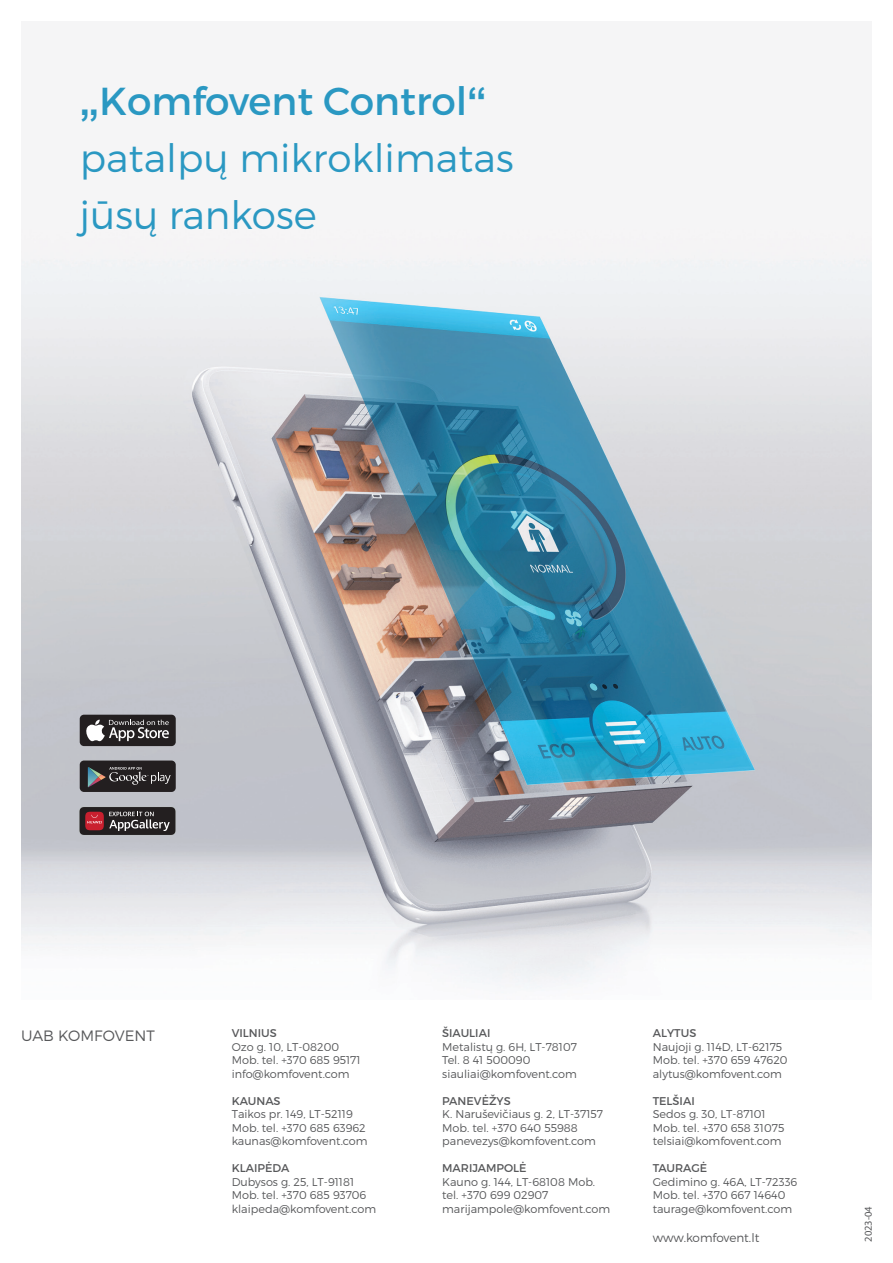
<style>
.page{position:relative;width:893px;height:1263px;background:#fff}
.page>*{position:absolute;margin:0;border:0;box-sizing:border-box;transform-origin:0 0}
.t1{font:300 39px/57px "Montserrat";color:#2a98c2}
.t2{font:300 15px "Montserrat";color:#57585a}
.t3{font:300 12px "Montserrat";color:#57585a}
.t4{font:300 11.25px/13.5px "Montserrat";color:#57585a}
.t5{font:11.25px "Montserrat";color:#57585a}
.t6{font:10.5px "Myriad Pro";color:#57585a}
.s1{font-family:"Arial";font-weight:700}
.s2{font-weight:400}
</style>
<div class="page">
<img style="left:21px;top:228px;width:851px;height:761px">
<div style="left:80px;top:760px;width:96px;height:32px;background:#231f20;border-radius:4px"></div>
<svg style="left:88px;top:767px;width:83px;height:20px"></svg>
<div style="left:80px;top:715px;width:96px;height:31px;background:#231f20;border-radius:4px"></div>
<svg style="left:86px;top:720px;width:83px;height:21px"></svg>
<svg style="left:79px;top:806px;width:97px;height:29px"></svg>
<h1 class="t1" style="left:80px;top:72px;width:435px"><span class="s1">„</span><span class="s2">Komfovent Control</span><span class="s1">“ </span>patalpų mikroklimatas jūsų rankose</h1>
<h2 class="t2" style="left:21px;top:1026px;width:135px">UAB KOMFOVENT</h2>
<p class="t5" style="left:232px;top:1026px;width:47px">VILNIUS</p>
<p class="t4" style="left:232px;top:1040px;width:130px">Ozo g. 10, LT-08200<br>Mob. tel. +370 685 95171 info@komfovent.com</p>
<p class="t5" style="left:232px;top:1094px;width:50px">KAUNAS</p>
<p class="t4" style="left:232px;top:1107px;width:137px">Taikos pr. 149, LT-52119<br>Mob. tel. +370 685 63962 kaunas@komfovent.com</p>
<p class="t5" style="left:232px;top:1161px;width:59px">KLAIPĖDA</p>
<p class="t4" style="left:232px;top:1175px;width:146px">Dubysos g. 25, LT-91181<br>Mob. tel. +370 685 93706 klaipeda@komfovent.com</p>
<p class="t5" style="left:442px;top:1026px;width:50px">ŠIAULIAI</p>
<p class="t4" style="left:442px;top:1040px;width:136px">Metalistų g. 6H, LT-78107<br>Tel. 8 41 500090 siauliai@komfovent.com</p>
<p class="t5" style="left:442px;top:1094px;width:70px">PANEVĖŽYS</p>
<p class="t4" style="left:442px;top:1107px;width:162px">K. Naruševičiaus g. 2, LT-37157<br>Mob. tel. +370 640 55988 panevezys@komfovent.com</p>
<p class="t5" style="left:442px;top:1161px;width:86px">MARIJAMPOLĖ</p>
<p class="t4" style="left:442px;top:1175px;width:169px">Kauno g. 144, LT-68108 Mob. tel. +370 699 02907 marijampole@komfovent.com</p>
<p class="t5" style="left:653px;top:1026px;width:45px">ALYTUS</p>
<p class="t4" style="left:653px;top:1040px;width:136px">Naujoji g. 114D, LT-62175<br>Mob. tel. +370 659 47620 alytus@komfovent.com</p>
<p class="t5" style="left:653px;top:1094px;width:43px">TELŠIAI</p>
<p class="t4" style="left:653px;top:1107px;width:133px">Sedos g. 30, LT-87101<br>Mob. tel. +370 658 31075 telsiai@komfovent.com</p>
<p class="t5" style="left:653px;top:1161px;width:56px">TAURAGĖ</p>
<p class="t4" style="left:653px;top:1175px;width:146px">Gedimino g. 46A, LT-72336<br>Mob. tel. +370 667 14640 taurage@komfovent.com</p>
<p class="t3" style="left:653px;top:1230px;width:108px">www.komfovent.lt</p>
<p class="t6" style="left:862px;top:1242px;width:37px;rotate:-90deg">2023-04</p>
</div>
